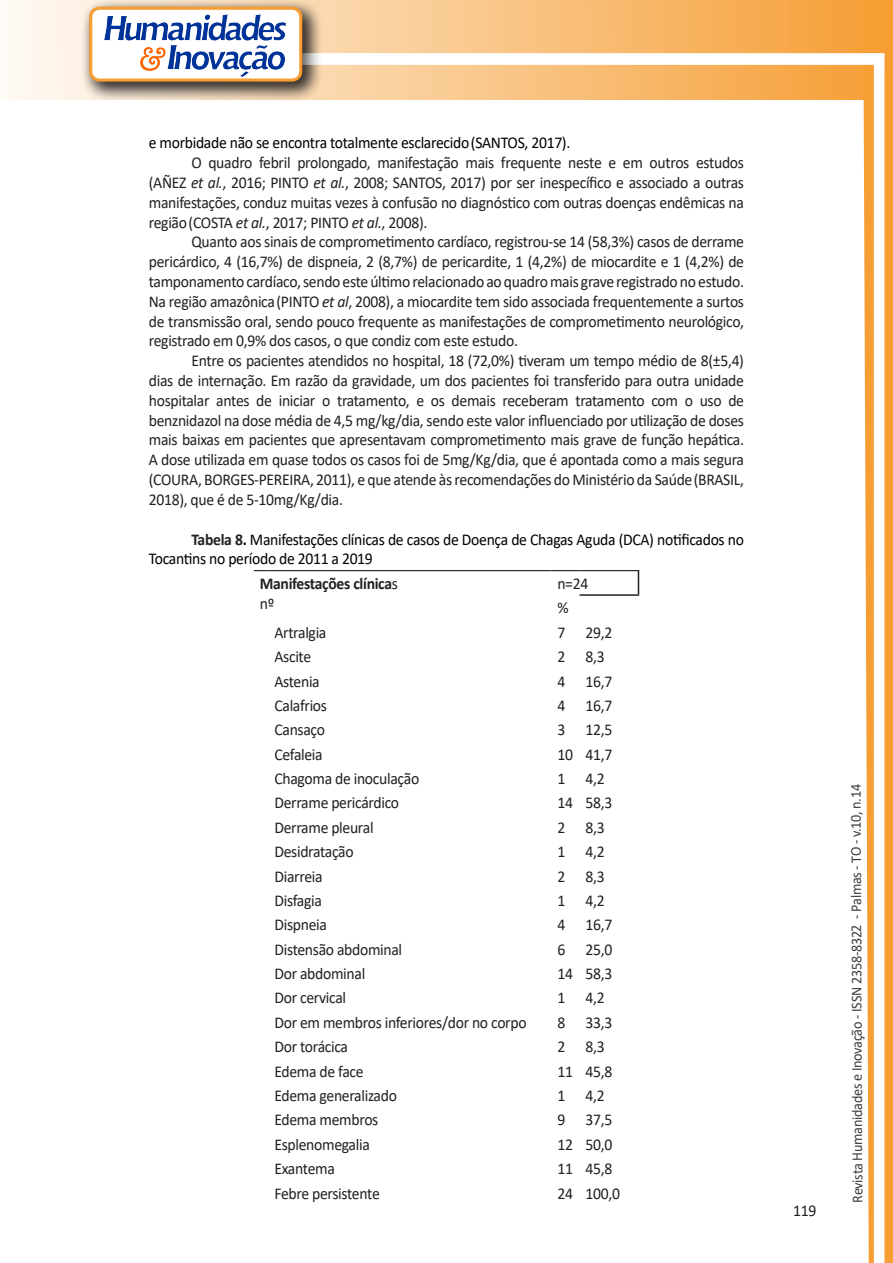
<style>
.page{position:relative;width:893px;height:1263px;background:#fff}
.page>*{position:absolute;margin:0;border:0;box-sizing:border-box;transform-origin:0 0}
.texto{font:16.5px/19.8px "Calibri";letter-spacing:-.02em;color:#231f20;text-align:justify;scale:.95 1}
.texto-2{font:16.5px/19.8px "Calibri";letter-spacing:-.02em;color:#000;scale:.95 1}
.texto-3{font:700 16.5px "Calibri";letter-spacing:-.02em;color:#231f20;scale:.95 1}
.t1{font:15px "Calibri";letter-spacing:-.025em;color:#3e3e3f;scale:.95 1}
.s1{font-style:italic}
.s2{font-weight:700;color:#231f20}
.s3{font-weight:700}
.s4{font-weight:400}
</style>
<div class="page">
<svg style="left:5px;top:0;width:858px;height:100px;background:#f9c484"></svg>
<div style="left:302px;top:53px;width:582px;height:12px;background:#fff;border:2px solid #fff"></div>
<svg style="left:863px;top:0;width:30px;height:1263px"></svg>
<div style="left:81px;top:0;width:241px;height:102px;background:#231f20;opacity:.75"></div>
<div style="left:91px;top:8px;width:210px;height:72px;background:#fff;border-radius:9px"></div>
<img style="left:104px;top:14px;width:181px;height:62px">
<div style="left:89px;top:7px;width:213px;height:75px;border:3px solid #f69e34;border-radius:9px"></div>
<svg style="left:638px;top:571px;width:1px;height:23px"></svg>
<hr style="left:580px;top:594px;width:59px;height:2px;background:#231f20">
<svg style="left:254px;top:570px;width:14px;height:1px"></svg>
<hr style="left:268px;top:570px;width:283px;height:1px;background:#000">
<svg style="left:551px;top:570px;width:29px;height:1px"></svg>
<hr style="left:580px;top:570px;width:59px;height:1px;background:#000">
<p class="texto-2" style="left:149px;top:133px;width:445px">e morbidade não se encontra totalmente esclarecido(SANTOS, 2017).</p>
<p class="texto" style="left:149px;top:152px;width:628px;text-indent:43px">O quadro febril prolongado, manifestação mais frequente neste e em outros estudos (AÑEZ <span class="s1">et al.</span>, 2016; PINTO <span class="s1">et al.</span>, 2008; SANTOS, 2017) por ser inespecífico e associado a outras manifestações, conduz muitas vezes à confusão no diagnóstico com outras doenças endêmicas na região(COSTA <span class="s1">et al.</span>, 2017; PINTO <span class="s1">et al.</span>, 2008).</p>
<p class="texto" style="left:149px;top:232px;width:628px;text-indent:43px">Quanto aos sinais de comprometimento cardíaco, registrou-se 14 (58,3%) casos de derrame pericárdico, 4 (16,7%) de dispneia, 2 (8,7%) de pericardite, 1 (4,2%) de miocardite e 1 (4,2%) de tamponamento cardíaco, sendo este último relacionado ao quadro mais grave registrado no estudo.<br>Na região amazônica(PINTO <span class="s1">et al</span>, 2008), a miocardite tem sido associada frequentemente a surtos de transmissão oral, sendo pouco frequente as manifestações de comprometimento neurológico, registrado em 0,9% dos casos, o que condiz com este estudo.</p>
<p class="texto" style="left:149px;top:350px;width:628px;text-indent:43px">Entre os pacientes atendidos no hospital, 18 (72,0%) tiveram um tempo médio de 8(±5,4) dias de internação. Em razão da gravidade, um dos pacientes foi transferido para outra unidade hospitalar antes de iniciar o tratamento, e os demais receberam tratamento com o uso de benznidazol na dose média de 4,5 mg/kg/dia, sendo este valor influenciado por utilização de doses mais baixas em pacientes que apresentavam comprometimento mais grave de função hepática.<br>A dose utilizada em quase todos os casos foi de 5mg/Kg/dia, que é apontada como a mais segura (COURA, BORGES-PEREIRA, 2011), e que atende às recomendações do Ministério da Saúde(BRASIL, 2018), que é de 5-10mg/Kg/dia.</p>
<p class="texto-2" style="left:149px;top:529px;width:628px;text-indent:43px"><span class="s2">Tabela 8</span><span class="s3">.</span> Manifestações clínicas de casos de Doença de Chagas Aguda (DCA) notificados no<br>Tocantins no período de 2011 a 2019</p>
<p class="texto-3" style="left:260px;top:572px;width:147px">Manifestações clínica<span class="s4">s</span></p>
<p class="texto" style="left:260px;top:593px;width:17px">nº</p>
<p class="texto" style="left:557px;top:573px;width:34px">n=24</p>
<p class="texto" style="left:557px;top:598px;width:13px">%</p>
<p class="texto" style="left:274px;top:622px;width:56px">Artralgia</p>
<p class="texto" style="left:557px;top:622px;width:10px">7</p>
<p class="texto" style="left:586px;top:622px;width:30px">29,2</p>
<p class="texto" style="left:274px;top:646px;width:40px">Ascite</p>
<p class="texto" style="left:557px;top:646px;width:10px">2</p>
<p class="texto" style="left:586px;top:646px;width:22px">8,3</p>
<p class="texto" style="left:274px;top:671px;width:49px">Astenia</p>
<p class="texto" style="left:557px;top:671px;width:10px">4</p>
<p class="texto" style="left:586px;top:671px;width:30px">16,7</p>
<p class="texto" style="left:274px;top:695px;width:57px">Calafrios</p>
<p class="texto" style="left:557px;top:695px;width:10px">4</p>
<p class="texto" style="left:586px;top:695px;width:30px">16,7</p>
<p class="texto" style="left:274px;top:719px;width:55px">Cansaço</p>
<p class="texto" style="left:557px;top:719px;width:10px">3</p>
<p class="texto" style="left:586px;top:719px;width:30px">12,5</p>
<p class="texto" style="left:274px;top:744px;width:52px">Cefaleia</p>
<p class="texto" style="left:557px;top:744px;width:18px">10</p>
<p class="texto" style="left:586px;top:744px;width:30px">41,7</p>
<p class="texto" style="left:274px;top:768px;width:154px">Chagoma de inoculação</p>
<p class="texto" style="left:557px;top:768px;width:10px">1</p>
<p class="texto" style="left:586px;top:768px;width:22px">4,2</p>
<p class="texto" style="left:274px;top:793px;width:133px">Derrame pericárdico</p>
<p class="texto" style="left:557px;top:793px;width:18px">14</p>
<p class="texto" style="left:586px;top:793px;width:30px">58,3</p>
<p class="texto" style="left:274px;top:817px;width:106px">Derrame pleural</p>
<p class="texto" style="left:557px;top:817px;width:10px">2</p>
<p class="texto" style="left:586px;top:817px;width:22px">8,3</p>
<p class="texto" style="left:274px;top:841px;width:85px">Desidratação</p>
<p class="texto" style="left:557px;top:841px;width:10px">1</p>
<p class="texto" style="left:586px;top:841px;width:22px">4,2</p>
<p class="texto" style="left:274px;top:866px;width:52px">Diarreia</p>
<p class="texto" style="left:557px;top:866px;width:10px">2</p>
<p class="texto" style="left:586px;top:866px;width:22px">8,3</p>
<p class="texto" style="left:274px;top:890px;width:51px">Disfagia</p>
<p class="texto" style="left:557px;top:890px;width:10px">1</p>
<p class="texto" style="left:586px;top:890px;width:22px">4,2</p>
<p class="texto" style="left:274px;top:914px;width:57px">Dispneia</p>
<p class="texto" style="left:557px;top:914px;width:10px">4</p>
<p class="texto" style="left:586px;top:914px;width:30px">16,7</p>
<p class="texto" style="left:274px;top:939px;width:136px">Distensão abdominal</p>
<p class="texto" style="left:557px;top:939px;width:10px">6</p>
<p class="texto" style="left:586px;top:939px;width:30px">25,0</p>
<p class="texto" style="left:274px;top:963px;width:97px">Dor abdominal</p>
<p class="texto" style="left:557px;top:963px;width:18px">14</p>
<p class="texto" style="left:586px;top:963px;width:30px">58,3</p>
<p class="texto" style="left:274px;top:988px;width:77px">Dor cervical</p>
<p class="texto" style="left:557px;top:988px;width:10px">1</p>
<p class="texto" style="left:586px;top:988px;width:22px">4,2</p>
<p class="texto" style="left:274px;top:1012px;width:267px">Dor em membros inferiores/dor no corpo</p>
<p class="texto" style="left:557px;top:1012px;width:10px">8</p>
<p class="texto" style="left:586px;top:1012px;width:30px">33,3</p>
<p class="texto" style="left:274px;top:1036px;width:79px">Dor torácica</p>
<p class="texto" style="left:557px;top:1036px;width:10px">2</p>
<p class="texto" style="left:586px;top:1036px;width:22px">8,3</p>
<p class="texto" style="left:274px;top:1061px;width:95px">Edema de face</p>
<p class="texto" style="left:557px;top:1061px;width:18px">11</p>
<p class="texto" style="left:586px;top:1061px;width:30px">45,8</p>
<p class="texto" style="left:274px;top:1085px;width:130px">Edema generalizado</p>
<p class="texto" style="left:557px;top:1085px;width:10px">1</p>
<p class="texto" style="left:586px;top:1085px;width:22px">4,2</p>
<p class="texto" style="left:274px;top:1109px;width:111px">Edema membros</p>
<p class="texto" style="left:557px;top:1109px;width:10px">9</p>
<p class="texto" style="left:586px;top:1109px;width:30px">37,5</p>
<p class="texto" style="left:274px;top:1134px;width:102px">Esplenomegalia</p>
<p class="texto" style="left:557px;top:1134px;width:18px">12</p>
<p class="texto" style="left:586px;top:1134px;width:30px">50,0</p>
<p class="texto" style="left:274px;top:1158px;width:65px">Exantema</p>
<p class="texto" style="left:557px;top:1158px;width:18px">11</p>
<p class="texto" style="left:586px;top:1158px;width:30px">45,8</p>
<p class="texto" style="left:274px;top:1183px;width:112px">Febre persistente</p>
<p class="texto" style="left:557px;top:1183px;width:18px">24</p>
<p class="texto" style="left:586px;top:1183px;width:38px">100,0</p>
<p class="texto" style="left:793px;top:1200px;width:26px">119</p>
<p class="t1" style="left:846px;top:1203px;width:442px;rotate:-90deg">Revista Humanidades e Inovação - ISSN 2358-8322 - Palmas - TO - v.10, n.14</p>
</div>
